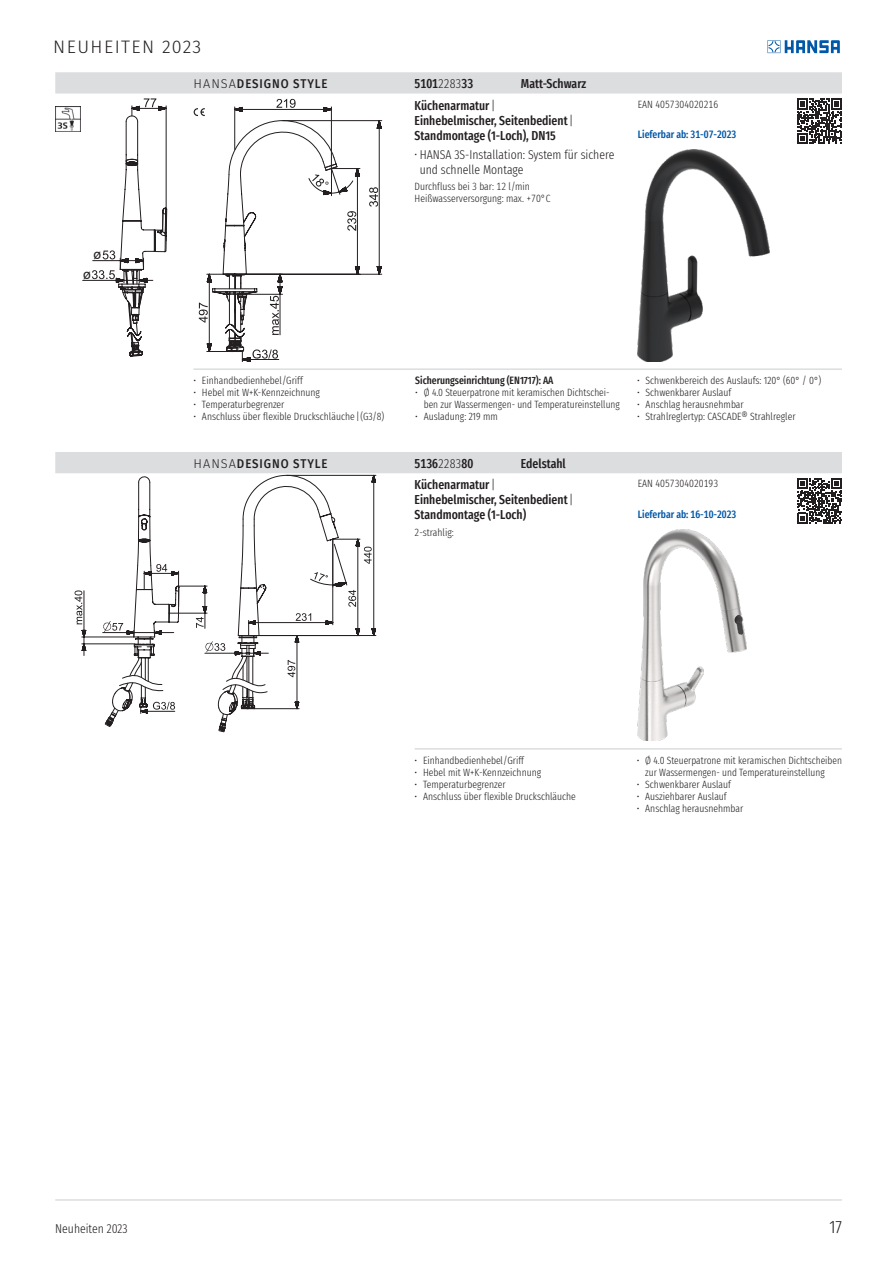
<style>
.page{position:relative;width:893px;height:1263px;background:#fff}
.page>*{position:absolute;margin:0;border:0;box-sizing:border-box;transform-origin:0 0}
.t1{font:300 18px "Fira Sans";letter-spacing:.08em;color:#231f20}
.t2{font:300 18px "Fira Sans Compressed";color:#231f20}
.Image{font:13.65px "Arial";color:#231f20}
._10pt_ZAB_GS_Abst_1{font:500 12.75px/15px "Fira Sans Compressed";color:#231f20}
._10pt_ZAB_GS_Advance{font:300 12.75px/15px "Fira Sans Compressed";color:#231f20}
._10pt_ZAB_GS{font:500 12.75px "Fira Sans";letter-spacing:.08em;color:#231f20;scale:.9 1}
._10pt_ZAB_GS-2{font:500 12.75px "Fira Sans Compressed";color:#231f20}
._8pt_ZAB_GS{font:500 12.75px "Fira Sans Compressed";color:#231f20}
.Artikelnummer{font:500 12.75px "Fira Sans Compressed";color:#231f20}
.Image-2{font:11.4px "Arial";color:#231f20}
._8pt_ZAB_GS_Aufzählu{font:300 10.5px/12px "Fira Sans Compressed";color:#231f20}
._8pt_ZAB_GS-2{font:300 10.5px "Fira Sans Compressed";color:#231f20}
._8pt_ZAB_GS-3{font:500 10.5px "Fira Sans Compressed";color:#0157a8}
._8pt_ZAB_GS_EAN{font:300 10.5px "Fira Sans Compressed";color:#231f20}
._8pt_ZAB_GS_Aufzählu-2{font:500 10.5px "Fira Sans Compressed";color:#231f20}
.s1{font-weight:300}
.s2{font-size:10.5px}
.s3{font-size:12px}
</style>
<div class="page">
<img style="left:638px;top:733px;width:30px;height:8px">
<hr style="left:55px;top:1199px;width:787px;height:2px;background:#dcdddf">
<svg style="left:767px;top:40px;width:73px;height:13px"></svg>
<svg style="left:55px;top:72px;width:787px;height:290px"></svg>
<hr style="left:193px;top:368px;width:649px;height:2px;background:#dcdddf">
<svg style="left:55px;top:452px;width:787px;height:281px"></svg>
<hr style="left:415px;top:748px;width:427px;height:2px;background:#dcdddf">
<h1 class="t1" style="left:53px;top:34px;width:150px">NEUHEITEN 2023</h1>
<p class="_10pt_ZAB_GS" style="left:194px;top:74px;width:151px"><span class="s1">HANSA</span>DESIGNO STYLE</p>
<p class="Artikelnummer" style="left:415px;top:74px;width:60px">5101<span class="s1">2283</span>33</p>
<p class="_8pt_ZAB_GS" style="left:521px;top:74px;width:67px">Matt-Schwarz</p>
<p class="Image" style="left:93px;top:245px;width:10px">ø</p>
<p class="Image" style="left:83px;top:265px;width:10px">ø</p>
<p class="Image-2" style="left:325px;top:178px;width:6px">°</p>
<p class="_10pt_ZAB_GS-2" style="left:415px;top:95px;width:82px">Küchenarmatur<span class="s1">|</span></p>
<p class="_10pt_ZAB_GS_Abst_1" style="left:415px;top:112px;width:160px">Einhebelmischer, Seitenbedient<span class="s1">|<br></span>Standmontage (1-Loch), DN15</p>
<p class="_10pt_ZAB_GS_Advance" style="left:420px;top:147px;width:196px;text-indent:-5px"><span class="s2">•</span> HANSA 3S-Installation: System für sichere und schnelle Montage</p>
<p class="_8pt_ZAB_GS-2" style="left:415px;top:179px;width:117px">Durchfluss bei 3 bar: 12 l/min</p>
<p class="_8pt_ZAB_GS-2" style="left:415px;top:191px;width:137px">Heißwasserversorgung: max. +70°C</p>
<p class="_8pt_ZAB_GS_EAN" style="left:638px;top:96px;width:82px">EAN 4057304020216</p>
<p class="_8pt_ZAB_GS-3" style="left:638px;top:126px;width:100px">Lieferbar ab: 31-07-2023</p>
<p class="_8pt_ZAB_GS_Aufzählu" style="left:193px;top:374px;width:111px">• Einhandbedienhebel/Griff</p>
<p class="_8pt_ZAB_GS_Aufzählu" style="left:193px;top:386px;width:128px">• Hebel mit W+K-Kennzeichnung</p>
<p class="_8pt_ZAB_GS_Aufzählu" style="left:193px;top:398px;width:93px">• Temperaturbegrenzer</p>
<p class="_8pt_ZAB_GS_Aufzählu" style="left:193px;top:410px;width:192px">• Anschluss über flexible Druckschläuche |(G3/8)</p>
<p class="_8pt_ZAB_GS_Aufzählu-2" style="left:415px;top:372px;width:140px">Sicherungseinrichtung (EN1717): AA</p>
<p class="_8pt_ZAB_GS_Aufzählu" style="left:424px;top:386px;width:198px;text-indent:-9px">• Ø 4.0 Steuerpatrone mit keramischen Dichtschei&shy;ben zur Wassermengen- und Temperatureinstellung</p>
<p class="_8pt_ZAB_GS_Aufzählu" style="left:415px;top:410px;width:84px">• Ausladung: 219 mm</p>
<p class="_10pt_ZAB_GS" style="left:194px;top:453px;width:151px"><span class="s1">HANSA</span>DESIGNO STYLE</p>
<p class="Artikelnummer" style="left:415px;top:453px;width:60px">5136<span class="s1">2283</span>80</p>
<p class="_8pt_ZAB_GS" style="left:521px;top:453px;width:47px">Edelstahl</p>
<p class="_10pt_ZAB_GS-2" style="left:415px;top:475px;width:82px">Küchenarmatur<span class="s1">|</span></p>
<p class="_10pt_ZAB_GS_Abst_1" style="left:415px;top:492px;width:160px">Einhebelmischer, Seitenbedient<span class="s1">|<br></span>Standmontage (1-Loch)</p>
<p class="_8pt_ZAB_GS-2" style="left:415px;top:524px;width:41px">2-strahlig:</p>
<p class="_8pt_ZAB_GS_Aufzählu" style="left:637px;top:374px;width:186px">• Schwenkbereich des Auslaufs: 120° (60° / 0°)</p>
<p class="_8pt_ZAB_GS_Aufzählu" style="left:637px;top:386px;width:96px">• Schwenkbarer Auslauf</p>
<p class="_8pt_ZAB_GS_Aufzählu" style="left:637px;top:398px;width:108px">• Anschlag herausnehmbar</p>
<p class="_8pt_ZAB_GS_Aufzählu" style="left:637px;top:410px;width:160px">• Strahlreglertyp: CASCADE<span class="s3">®</span> Strahlregler</p>
<p class="_8pt_ZAB_GS_EAN" style="left:638px;top:476px;width:82px">EAN 4057304020193</p>
<p class="_8pt_ZAB_GS-3" style="left:638px;top:506px;width:100px">Lieferbar ab: 16-10-2023</p>
<p class="_8pt_ZAB_GS_Aufzählu" style="left:415px;top:754px;width:111px">• Einhandbedienhebel/Griff</p>
<p class="_8pt_ZAB_GS_Aufzählu" style="left:415px;top:766px;width:128px">• Hebel mit W+K-Kennzeichnung</p>
<p class="_8pt_ZAB_GS_Aufzählu" style="left:415px;top:778px;width:93px">• Temperaturbegrenzer</p>
<p class="_8pt_ZAB_GS_Aufzählu" style="left:415px;top:790px;width:163px">• Anschluss über flexible Druckschläuche</p>
<p class="_8pt_ZAB_GS_Aufzählu" style="left:645px;top:754px;width:198px;text-indent:-9px">• Ø 4.0 Steuerpatrone mit keramischen Dichtscheiben zur Wassermengen- und Temperatureinstellung</p>
<p class="_8pt_ZAB_GS_Aufzählu" style="left:637px;top:778px;width:96px">• Schwenkbarer Auslauf</p>
<p class="_8pt_ZAB_GS_Aufzählu" style="left:637px;top:790px;width:91px">• Ausziehbarer Auslauf</p>
<p class="_8pt_ZAB_GS_Aufzählu" style="left:637px;top:802px;width:108px">• Anschlag herausnehmbar</p>
<p class="_10pt_ZAB_GS_Advance" style="left:55px;top:1221px;width:74px">Neuheiten 2023</p>
<h1 class="t2" style="left:829px;top:1214px;width:14px">17</h1>
</div>
